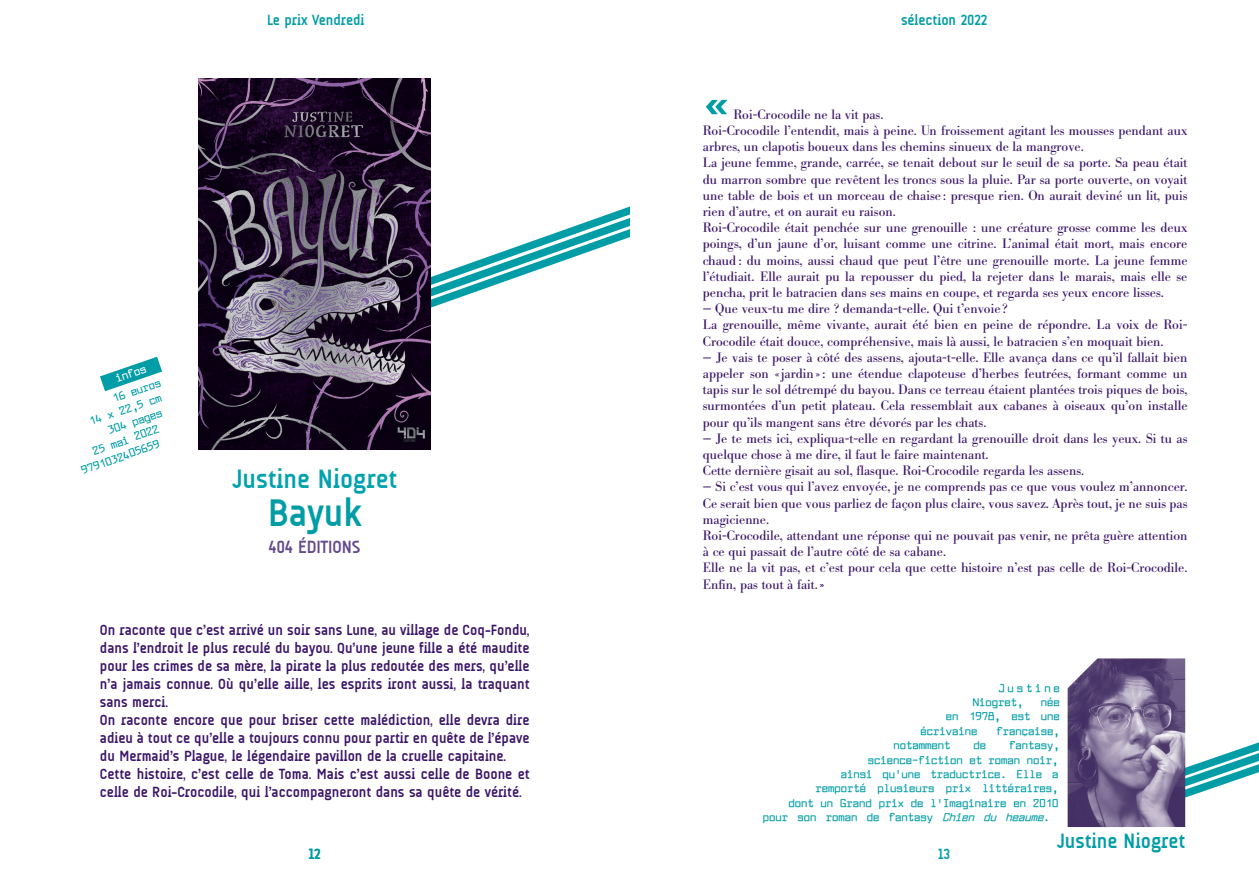
<style>
.page{position:relative;width:1259px;height:893px;background:#fff}
.page>*{position:absolute;margin:0;border:0;box-sizing:border-box;transform-origin:0 0}
.t1{font:500 72px "Bodoni BE";color:#009da6}
.t2{font:700 39px "A Udimat";color:#009da6}
.t3{font:700 27px "A Udimat";color:#00a3ad}
.t4{font:700 21px "A Udimat";color:#009da6}
.t5{font:700 18px "A Udimat";color:#634a8c}
.t6{font:700 15px/18px "A Udimat";color:#3a1468}
.t7{font:700 15px "A Udimat";color:#009da6}
.t8{font:13.5px/16.2px "Bodoni BE";color:#3a1468}
.t9{font:700 12px "Larabiefont";color:#009da6}
.t10{font:700 12px/14.4px "Larabiefont";letter-spacing:.12em;color:#009da6}
.t11{font:700 12px "Larabiefont";color:#fff}
.s1{font-weight:500}
.s2{font-style:italic}
</style>
<div class="page">
<svg style="left:431px;top:206px;width:199px;height:102px"></svg>
<img style="left:198px;top:79px;width:233px;height:370px">
<svg style="left:100px;top:357px;width:62px;height:34px"></svg>
<svg style="left:1185px;top:685px;width:74px;height:120px"></svg>
<img style="left:1067px;top:658px;width:118px;height:169px">
<p class="t7" style="left:267px;top:11px;width:99px">Le prix Vendredi</p>
<p class="t11" style="left:114px;top:372px;width:33px;rotate:-19deg">infos</p>
<p class="t9" style="left:111px;top:392px;width:52px;rotate:-19deg">16 euros</p>
<p class="t9" style="left:87px;top:416px;width:78px;rotate:-19deg">14 x 22,5 cm</p>
<p class="t9" style="left:106px;top:424px;width:59px;rotate:-19deg">304 pages</p>
<p class="t9" style="left:91px;top:445px;width:71px;rotate:-19deg">25 mai 2022</p>
<p class="t9" style="left:79px;top:464px;width:84px;rotate:-19deg">9791032405659</p>
<h3 class="t3" style="left:232px;top:464px;width:166px">Justine Niogret</h3>
<h2 class="t2" style="left:268px;top:491px;width:95px">Bayuk</h2>
<h3 class="t5" style="left:269px;top:537px;width:93px">404 Éditions</h3>
<p class="t6" style="left:100px;top:621px;width:431px">On raconte que c’est arrivé un soir sans Lune, au village de Coq-Fondu, dans l’endroit le plus reculé du bayou. Qu’une jeune fille a été maudite pour les crimes de sa mère, la pirate la plus redoutée des mers, qu’elle n’a jamais connue. Où qu’elle aille, les esprits iront aussi, la traquant sans merci.<br>On raconte encore que pour briser cette malédiction, elle devra dire adieu à tout ce qu’elle a toujours connu pour partir en quête de l’épave du Mermaid’s Plague, le légendaire pavillon de la cruelle capitaine.<br>Cette histoire, c’est celle de Toma. Mais c’est aussi celle de Boone et celle de Roi-Crocodile, qui l’accompagneront dans sa quête de vérité.</p>
<p class="t7" style="left:901px;top:12px;width:88px">sélection 2022</p>
<h1 class="t1" style="left:703px;top:60px;width:28px">«</h1>
<p class="t8" style="left:703px;top:106px;width:486px;text-indent:31px">Roi-Crocodile ne la vit pas.<br>Roi-Crocodile l’entendit, mais à peine. Un froissement agitant les mousses pendant aux arbres, un clapotis boueux dans les chemins sinueux de la mangrove.<br>La jeune femme, grande, carrée, se tenait debout sur le seuil de sa porte. Sa peau était du marron sombre que revêtent les troncs sous la pluie. Par sa porte ouverte, on voyait une table de bois et un morceau de chaise : presque rien. On aurait deviné un lit, puis rien d’autre, et on aurait eu raison.<br>Roi-Crocodile était penchée sur une grenouille : une créature grosse comme les deux poings, d’un jaune d’or, luisant comme une citrine. L’animal était mort, mais encore chaud: du moins, aussi chaud que peut l’être une grenouille morte. La jeune femme l’étudiait. Elle aurait pu la repousser du pied, la rejeter dans le marais, mais elle se pencha, prit le batracien dans ses mains en coupe, et regarda ses yeux encore lisses.</p>
<p class="t8" style="left:703px;top:301px;width:486px">— Que veux-tu me dire ? demanda-t-elle. Qui t’envoie ?<br>La grenouille, même vivante, aurait été bien en peine de répondre. La voix de Roi-<br>Crocodile était douce, compréhensive, mais là aussi, le batracien s’en moquait bien.</p>
<p class="t8" style="left:703px;top:349px;width:486px;text-align:justify">— Je vais te poser à côté des assens, ajouta-t-elle. Elle avança dans ce qu’il fallait bien appeler son «jardin»: une étendue clapoteuse d’herbes feutrées, formant comme un tapis sur le sol détrempé du bayou. Dans ce terreau étaient plantées trois piques de bois, surmontées d’un petit plateau. Cela ressemblait aux cabanes à oiseaux qu’on installe pour qu’ils mangent sans être dévorés par les chats.</p>
<p class="t8" style="left:703px;top:430px;width:486px">— Je te mets ici, expliqua-t-elle en regardant la grenouille droit dans les yeux. Si tu as quelque chose à me dire, il faut le faire maintenant.<br>Cette dernière gisait au sol, flasque. Roi-Crocodile regarda les assens.</p>
<p class="t8" style="left:703px;top:479px;width:486px">— Si c’est vous qui l’avez envoyée, je ne comprends pas ce que vous voulez m’annoncer.<br>Ce serait bien que vous parliez de façon plus claire, vous savez. Après tout, je ne suis pas magicienne.<br>Roi-Crocodile, attendant une réponse qui ne pouvait pas venir, ne prêta guère attention à ce qui passait de l’autre côté de sa cabane.<br>Elle ne la vit pas, et c’est pour cela que cette histoire n’est pas celle de Roi-Crocodile.<br>Enfin, pas tout à fait.<span class="s1">»</span></p>
<p class="t10" style="left:973px;top:680px;width:88px;text-indent:26px">Justine<br>Niogret,</p>
<p class="t9" style="left:1041px;top:696px;width:21px">née</p>
<p class="t9" style="left:946px;top:710px;width:116px">en 1978, est une</p>
<p class="t9" style="left:920px;top:724px;width:59px">écrivaine</p>
<p class="t9" style="left:996px;top:724px;width:65px">française,</p>
<p class="t9" style="left:893px;top:739px;width:59px">notamment</p>
<p class="t9" style="left:973px;top:739px;width:14px">de</p>
<p class="t9" style="left:1009px;top:739px;width:52px">fantasy,</p>
<p class="t9" style="left:868px;top:753px;width:192px">science-fiction et roman noir,</p>
<p class="t9" style="left:841px;top:768px;width:219px">ainsi qu’une traductrice. Elle a</p>
<p class="t9" style="left:815px;top:782px;width:244px">remporté plusieurs prix littéraires,</p>
<p class="t9" style="left:788px;top:796px;width:271px">dont un Grand prix de l’Imaginaire en 2010</p>
<p class="t9" style="left:763px;top:811px;width:288px">pour son roman de fantasy <span class="s2">Chien du heaume</span>.</p>
<p class="t7" style="left:309px;top:845px;width:13px">12</p>
<p class="t7" style="left:938px;top:845px;width:14px">13</p>
<h3 class="t4" style="left:1057px;top:829px;width:130px">Justine Niogret</h3>
</div>
